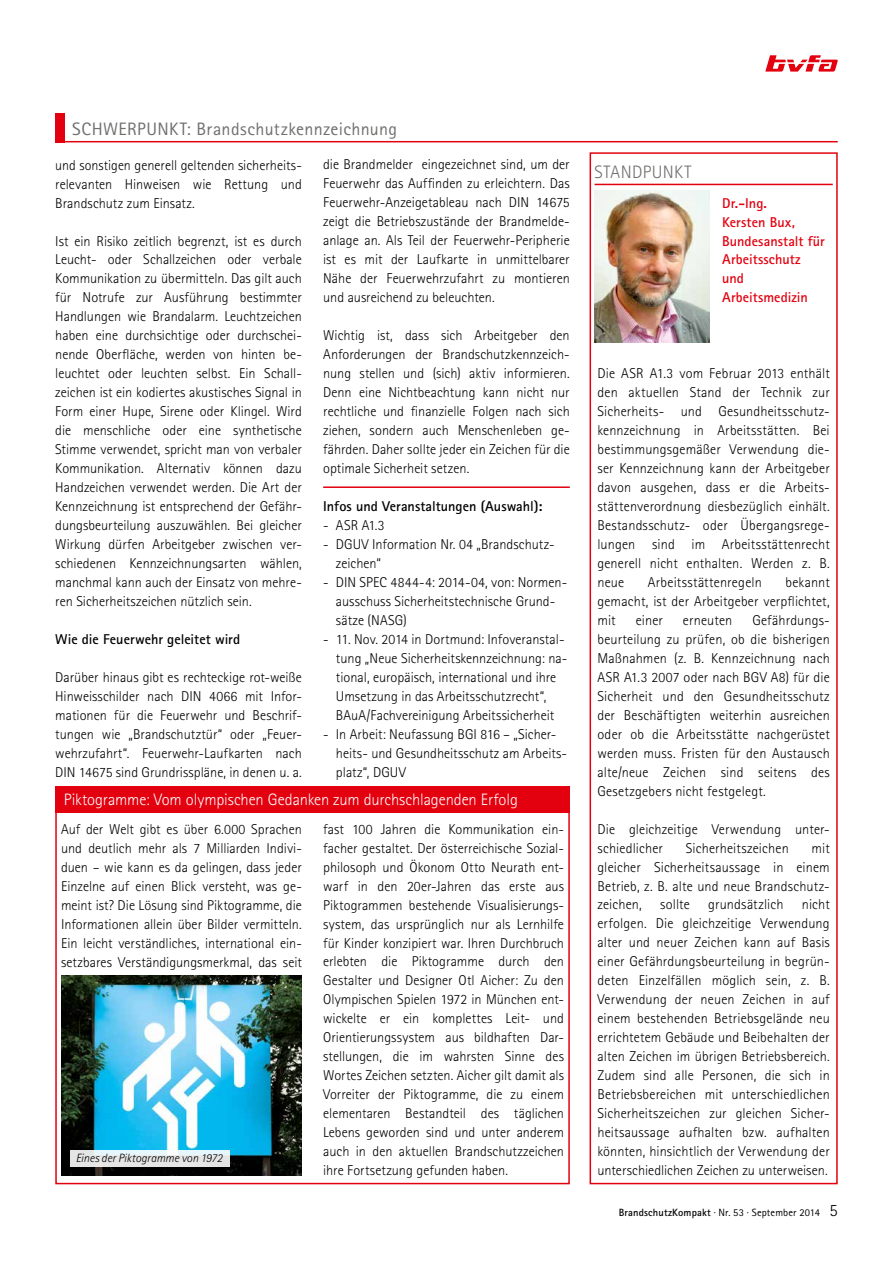
<style>
.page{position:relative;width:893px;height:1263px;background:#fff}
.page>*{position:absolute;margin:0;border:0;box-sizing:border-box;transform-origin:0 0}
.t1{font:18px "Rotis Sans Serif Std";letter-spacing:.02em;color:#6f6f6e}
.t2{font:300 18px "Rotis Sans Serif Std";letter-spacing:.02em;color:#6f6f6e}
.t3{font:300 16.5px "Rotis Sans Serif Std";letter-spacing:-.005em;color:#fff}
.t4{font:300 14.25px/18.9px "Rotis Sans Serif Std";letter-spacing:.005em;color:#000;text-align:justify}
.t5{font:700 14.25px/18.9px "Rotis Sans Serif Std";letter-spacing:.005em;color:#e3000f}
.t6{font:700 14.25px "Rotis Sans Serif Std";color:#000}
.t7{font:italic 300 12px "Rotis Sans Serif Std";color:#000}
.t8{font:10.5px "Rotis Sans Serif Std";letter-spacing:.01em;color:#000}
.s1{font-weight:700}
.s2{font-weight:300;font-size:17.25px}
</style>
<div class="page">
<svg style="left:765px;top:55px;width:73px;height:17px"></svg>
<hr style="left:323px;top:486px;width:247px;height:2px;background:#e3000f">
<div style="left:55px;top:113px;width:10px;height:29px;background:#e3000f"></div>
<hr style="left:55px;top:141px;width:783px;height:1px;background:#e3000f">
<img style="left:61px;top:976px;width:241px;height:199px">
<div style="left:590px;top:152px;width:248px;height:1032px;border:2px solid #e3000f"></div>
<hr style="left:595px;top:184px;width:238px;height:1px;background:#e3000f">
<img style="left:595px;top:191px;width:114px;height:152px">
<div style="left:55px;top:786px;width:515px;height:27px;background:#e3000f"></div>
<svg style="left:70px;top:1150px;width:160px;height:17px;background:#e5eaeb"></svg>
<p class="t1" style="left:72px;top:118px;width:326px">SCHWERPUNKT: Brandschutzkennzeichnung</p>
<p class="t4" style="left:55px;top:155px;width:248px">und sonstigen generell geltenden sicherheits&shy;relevanten Hinweisen wie Rettung und Brandschutz zum Einsatz.</p>
<p class="t4" style="left:55px;top:231px;width:248px">Ist ein Risiko zeitlich begrenzt, ist es durch Leucht- oder Schallzeichen oder verbale Kommunikation zu übermitteln. Das gilt auch für Notrufe zur Ausführung bestimmter Handlungen wie Brandalarm. Leuchtzeichen haben eine durchsichtige oder durchschei&shy;nende Oberfläche, werden von hinten be&shy;leuchtet oder leuchten selbst. Ein Schall&shy;zeichen ist ein kodiertes akustisches Signal in Form einer Hupe, Sirene oder Klingel. Wird die menschliche oder eine synthetische Stimme verwendet, spricht man von verbaler Kommunikation. Alternativ können dazu Handzeichen verwendet werden. Die Art der Kennzeichnung ist entsprechend der Gefähr&shy;dungsbeurteilung auszuwählen. Bei gleicher Wirkung dürfen Arbeitgeber zwischen ver&shy;schiedenen Kennzeichnungsarten wählen, manchmal kann auch der Einsatz von mehre&shy;ren Sicherheitszeichen nützlich sein.</p>
<p class="t6" style="left:55px;top:630px;width:186px">Wie die Feuerwehr geleitet wird</p>
<p class="t4" style="left:55px;top:667px;width:248px">Darüber hinaus gibt es rechteckige rot-weiße Hinweisschilder nach DIN 4066 mit Infor&shy;mationen für die Feuerwehr und Beschrif&shy;tungen wie „Brandschutztür“ oder „Feuer&shy;wehrzufahrt“. Feuerwehr-Laufkarten nach DIN 14675 sind Grundrisspläne, in denen u. a.</p>
<p class="t4" style="left:323px;top:155px;width:248px">die Brandmelder eingezeichnet sind, um der Feuerwehr das Auffinden zu erleichtern. Das Feuerwehr-Anzeigetableau nach DIN 14675 zeigt die Betriebszustände der Brandmelde&shy;anlage an. Als Teil der Feuerwehr-Peripherie ist es mit der Laufkarte in unmittelbarer Nähe der Feuerwehrzufahrt zu montieren und ausreichend zu beleuchten.</p>
<p class="t4" style="left:323px;top:326px;width:248px">Wichtig ist, dass sich Arbeitgeber den Anforderungen der Brandschutzkennzeich&shy;nung stellen und (sich) aktiv informieren.<br>Denn eine Nichtbeachtung kann nicht nur rechtliche und finanzielle Folgen nach sich ziehen, sondern auch Menschenleben ge&shy;fährden. Daher sollte jeder ein Zeichen für die optimale Sicherheit setzen.</p>
<p class="t6" style="left:323px;top:497px;width:221px">Infos und Veranstaltungen (Auswahl):</p>
<p class="t4" style="left:323px;top:516px;width:63px">- ASR A1.3</p>
<p class="t4" style="left:336px;top:535px;width:219px;text-indent:-13px">- DGUV Information Nr. 04 „Brandschutz&shy;zeichen“</p>
<p class="t4" style="left:336px;top:573px;width:231px;text-align:left;text-indent:-13px">- DIN SPEC 4844-4: 2014-04, von: Normen&shy;ausschuss Sicherheitstechnische Grund&shy;sätze (NASG)</p>
<p class="t4" style="left:336px;top:629px;width:233px;text-align:left;text-indent:-13px">- 11. Nov. 2014 in Dortmund: Infoveranstal&shy;tung „Neue Sicherheitskennzeichnung: na&shy;tional, europäisch, international und ihre Umsetzung in das Arbeitsschutzrecht“, BAuA/Fachvereinigung Arbeitssicherheit</p>
<p class="t4" style="left:336px;top:724px;width:230px;text-align:left;text-indent:-13px">- In Arbeit: Neufassung BGI 816 – „Sicher&shy;heits- und Gesundheitsschutz am Arbeits-- platz“, DGUV</p>
<p class="t3" style="left:64px;top:790px;width:456px">Piktogramme: Vom olympischen Gedanken zum durchschlagenden Erfolg</p>
<p class="t4" style="left:61px;top:819px;width:242px">Auf der Welt gibt es über 6.000 Sprachen und deutlich mehr als 7 Milliarden Indivi&shy;duen – wie kann es da gelingen, dass jeder Einzelne auf einen Blick versteht, was ge&shy;meint ist? Die Lösung sind Piktogramme, die Informationen allein über Bilder vermitteln.<br>Ein leicht verständliches, international ein&shy;setzbares Verständigungsmerkmal, das seit</p>
<p class="t4" style="left:323px;top:819px;width:242px">fast 100 Jahren die Kommunikation ein&shy;facher gestaltet. Der österreichische Sozial&shy;philosoph und Ökonom Otto Neurath ent&shy;warf in den 20er-Jahren das erste aus Piktogrammen bestehende Visualisierungs&shy;system, das ursprünglich nur als Lernhilfe für Kinder konzipiert war. Ihren Durchbruch erlebten die Piktogramme durch den Gestalter und Designer Otl Aicher: Zu den Olympischen Spielen 1972 in München ent&shy;wickelte er ein komplettes Leit- und Orientierungssystem aus bildhaften Dar&shy;stellungen, die im wahrsten Sinne des Wortes Zeichen setzten. Aicher gilt damit als Vorreiter der Piktogramme, die zu einem elementaren Bestandteil des täglichen Lebens geworden sind und unter anderem auch in den aktuellen Brandschutzzeichen ihre Fortsetzung gefunden haben.</p>
<p class="t7" style="left:76px;top:1151px;width:148px">Eines der Piktogramme von 1972</p>
<p class="t2" style="left:595px;top:161px;width:98px">STANDPUNKT</p>
<p class="t5" style="left:722px;top:193px;width:104px">Dr.-Ing.<br>Kersten Bux,<br>Bundesanstalt für<br>Arbeitsschutz und<br>Arbeitsmedizin</p>
<p class="t4" style="left:597px;top:364px;width:234px">Die ASR A1.3 vom Februar 2013 enthält den aktuellen Stand der Technik zur Sicherheits- und Gesundheitsschutz&shy;kennzeichnung in Arbeitsstätten. Bei bestimmungsgemäßer Verwendung die&shy;ser Kennzeichnung kann der Arbeitgeber davon ausgehen, dass er die Arbeits&shy;stättenverordnung diesbezüglich einhält.<br>Bestandsschutz- oder Übergangsrege&shy;lungen sind im Arbeitsstättenrecht generell nicht enthalten. Werden z. B. neue</p>
<p class="t4" style="left:597px;top:573px;width:234px;text-indent:188px">bekannt gemacht, ist der Arbeitgeber verpflichtet, mit</p>
<p class="t4" style="left:648px;top:573px;width:115px">Arbeitsstättenregeln</p>
<p class="t4" style="left:597px;top:611px;width:234px;text-indent:155px">Gefährdungs&shy;beurteilung zu prüfen, ob die bisherigen Maßnahmen (z. B. Kennzeichnung nach ASR A1.3 2007 oder nach BGV A8) für die Sicherheit und den Gesundheitsschutz der Beschäftigten weiterhin ausreichen oder ob die Arbeitsstätte nachgerüstet werden muss. Fristen für den Austausch alte/neue Zeichen sind seitens des Gesetzgebers nicht festgelegt.</p>
<p class="t4" style="left:597px;top:819px;width:232px">Die gleichzeitige Verwendung unter&shy;schiedlicher</p>
<p class="t4" style="left:636px;top:611px;width:29px">einer</p>
<p class="t4" style="left:683px;top:611px;width:51px">erneuten</p>
<p class="t4" style="left:686px;top:838px;width:104px">Sicherheitszeichen</p>
<p class="t4" style="left:597px;top:838px;width:234px;text-indent:214px">mit gleicher Sicherheitsaussage in einem Betrieb, z. B. alte und neue Brandschutz&shy;zeichen,</p>
<p class="t4" style="left:597px;top:895px;width:234px;text-indent:204px">nicht erfolgen. Die gleichzeitige Verwendung alter und neuer Zeichen kann auf Basis einer Gefährdungsbeurteilung in begrün&shy;deten Einzelfällen möglich sein, z. B.<br>Verwendung der neuen Zeichen in auf einem bestehenden Betriebsgelände neu errichtetem Gebäude und Beibehalten der alten Zeichen im übrigen Betriebsbereich.<br>Zudem sind alle Personen, die sich in Betriebsbereichen mit unterschiedlichen Sicherheitszeichen zur gleichen Sicher&shy;heitsaussage aufhalten bzw. aufhalten könnten, hinsichtlich der Verwendung der unterschiedlichen Zeichen zu unterweisen.</p>
<p class="t4" style="left:660px;top:895px;width:31px">sollte</p>
<p class="t4" style="left:708px;top:895px;width:77px">grundsätzlich</p>
<p class="t8" style="left:619px;top:1206px;width:221px"><span class="s1">BrandschutzKompakt</span> · Nr. 53 · September 2014 <span class="s2">5</span></p>
</div>
